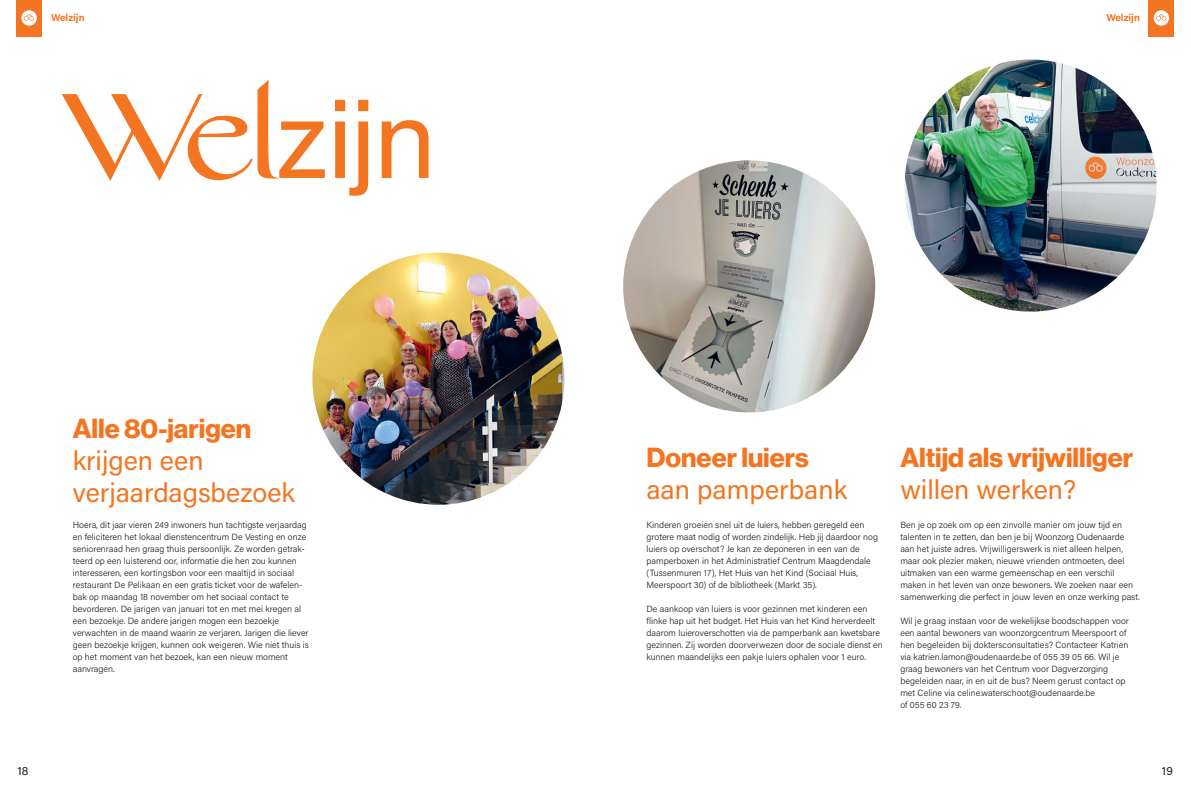
<style>
.page{position:relative;width:1191px;height:794px;background:#fff}
.page>*{position:absolute;margin:0;border:0;box-sizing:border-box;transform-origin:0 0}
.t1{font:105px "N Haas Grotesk TX Pro 55 Rg";color:#f47521}
.t2{font:27px/32px "Acumin Pro";color:#f47521}
.t3{font:27px "N Haas Grotesk DS Pro 75 Bd";color:#f47521}
.t4{font:12px "Acumin Variable Concept";color:#231f20}
.t5{font:700 10px "Acumin Pro";color:#f47521}
.t6{font:300 9px/12px "Acumin Pro";color:#231f20}
.s1{font-family:"Grand Slang";font-size:120px}
</style>
<div class="page">
<div style="left:16px;top:0;width:26px;height:36px;background:#f47521"></div>
<svg style="left:21px;top:10px;width:16px;height:16px"></svg>
<div style="left:1148px;top:0;width:26px;height:36px;background:#f47521"></div>
<svg style="left:1153px;top:10px;width:16px;height:16px"></svg>
<img style="left:623px;top:160px;width:252px;height:252px;border-radius:124px">
<img style="left:904px;top:60px;width:252px;height:252px;border-radius:126px">
<img style="left:312px;top:253px;width:252px;height:252px;border-radius:126px">
<p class="t5" style="left:51px;top:10px;width:35px">Welzijn</p>
<h1 class="t1" style="left:67px;top:75px;width:370px"><span class="s1">Wel</span>zijn</h1>
<h3 class="t4" style="left:17px;top:762px;width:12px">18</h3>
<h2 class="t3" style="left:73px;top:412px;width:180px">Alle 80-jarigen</h2>
<h2 class="t2" style="left:73px;top:443px;width:224px">krijgen een verjaardagsbezoek</h2>
<p class="t6" style="left:73px;top:519px;width:238px">Hoera, dit jaar vieren 249 inwoners hun tachtigste verjaardag en feliciteren het lokaal dienstencentrum De Vesting en onze seniorenraad hen graag thuis persoonlijk. Ze worden getrak&shy;teerd op een luisterend oor, informatie die hen zou kunnen interesseren, een kortingsbon voor een maaltijd in sociaal restaurant De Pelikaan en een gratis ticket voor de wafelen&shy;bak op maandag 18 november om het sociaal contact te bevorderen. De jarigen van januari tot en met mei kregen al een bezoekje. De andere jarigen mogen een bezoekje verwachten in de maand waarin ze verjaren. Jarigen die liever geen bezoekje krijgen, kunnen ook weigeren. Wie niet thuis is op het moment van het bezoek, kan een nieuw moment aanvragen.</p>
<p class="t5" style="left:1106px;top:10px;width:35px">Welzijn</p>
<h2 class="t3" style="left:646px;top:442px;width:164px">Doneer luiers</h2>
<h2 class="t2" style="left:646px;top:473px;width:202px">aan pamperbank</h2>
<p class="t6" style="left:646px;top:519px;width:233px">Kinderen groeien snel uit de luiers, hebben geregeld een grotere maat nodig of worden zindelijk. Heb jij daardoor nog luiers op overschot? Je kan ze deponeren in een van de pamperboxen in het Administratief Centrum Maagdendale (Tussenmuren 17), Het Huis van het Kind (Sociaal Huis, Meerspoort 30) of de bibliotheek (Markt 35).</p>
<p class="t6" style="left:646px;top:602px;width:238px">De aankoop van luiers is voor gezinnen met kinderen een flinke hap uit het budget. Het Huis van het Kind herverdeelt daarom luieroverschotten via de pamperbank aan kwetsbare gezinnen. Zij worden doorverwezen door de sociale dienst en kunnen maandelijks een pakje luiers ophalen voor 1 euro.</p>
<h2 class="t3" style="left:900px;top:442px;width:234px">Altijd als vrijwilliger</h2>
<h2 class="t2" style="left:900px;top:473px;width:177px">willen werken?</h2>
<p class="t6" style="left:900px;top:519px;width:241px">Ben je op zoek om op een zinvolle manier om jouw tijd en talenten in te zetten, dan ben je bij Woonzorg Oudenaarde aan het juiste adres. Vrijwilligerswerk is niet alleen helpen, maar ook plezier maken, nieuwe vrienden ontmoeten, deel uitmaken van een warme gemeenschap en een verschil maken in het leven van onze bewoners. We zoeken naar een samenwerking die perfect in jouw leven en onze werking past.</p>
<p class="t6" style="left:900px;top:614px;width:230px">Wil je graag instaan voor de wekelijkse boodschappen voor een aantal bewoners van woonzorgcentrum Meerspoort of hen begeleiden bij doktersconsultaties? Contacteer Katrien via katrien.lamon@oudenaarde.be of 055 39 05 66. Wil je graag bewoners van het Centrum voor Dagverzorging begeleiden naar, in en uit de bus? Neem gerust contact op met Celine via celine.waterschoot@oudenaarde.be<br>of 055 60 23 79.</p>
<h3 class="t4" style="left:1161px;top:762px;width:12px">19</h3>
</div>
